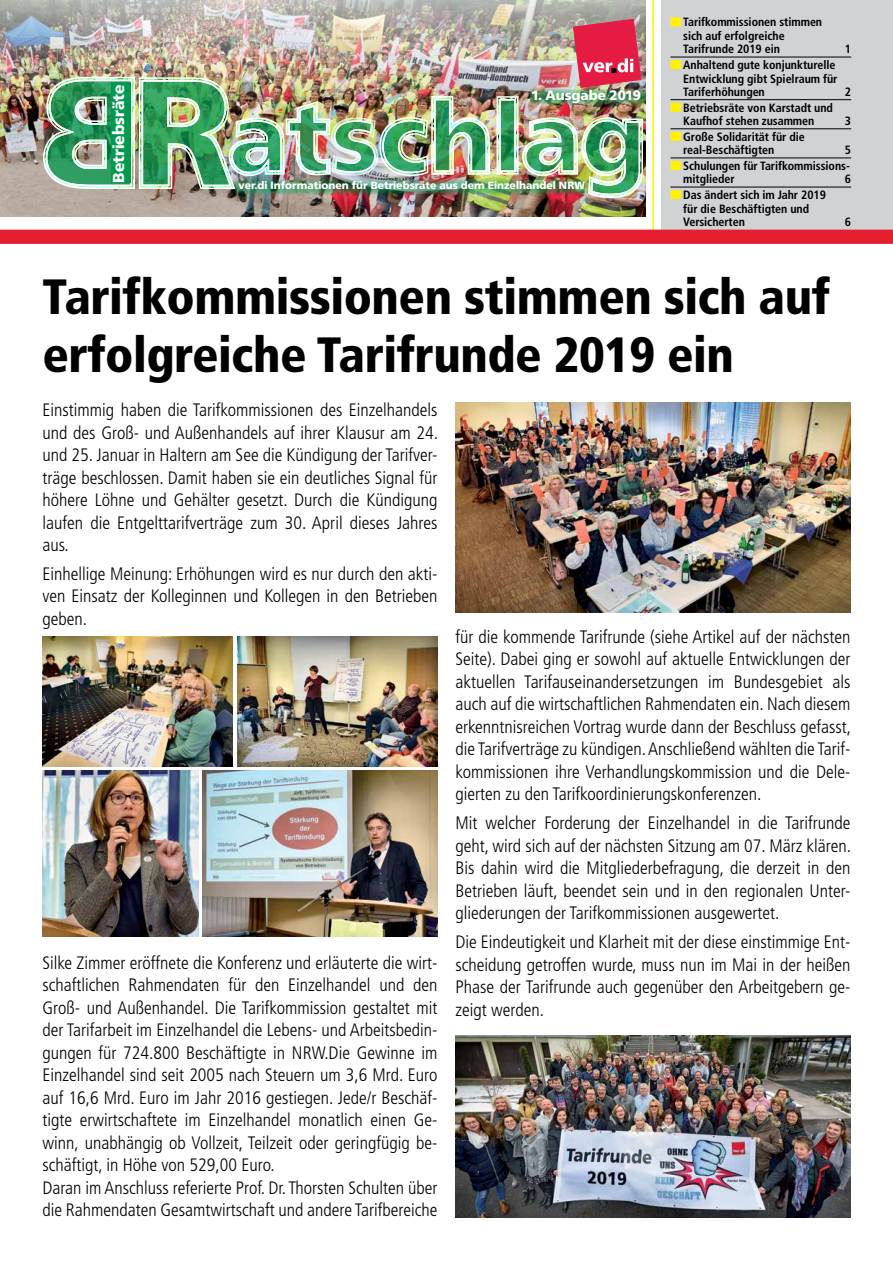
<style>
.page{position:relative;width:893px;height:1263px;background:#fff}
.page>*{position:absolute;margin:0;border:0;box-sizing:border-box;transform-origin:0 0}
.t1{font:900 condensed 49.5px/58.5px "Frutiger";letter-spacing:-.01em;color:#000}
.t2{font:300 condensed 18px/22.5px "Frutiger";color:#000;text-align:justify}
.t3{font:900 15.75px "Frutiger BQ";color:#fff}
.t4{font:900 13.5px "Frutiger BQ";color:#fff}
.t5{font:700 condensed 12px/13.5px "Frutiger";letter-spacing:-.005em;color:#000}
.t6{font:900 10.5px "Frutiger BQ";color:#fff}
</style>
<div class="page">
<hr style="left:652px;top:0;width:2px;height:235px;background:#fff100">
<div style="left:662px;top:0;width:231px;height:237px;background:#d0d2d4"></div>
<svg style="left:0;top:230px;width:893px;height:14px;background:#e52030"></svg>
<img style="left:0;top:0;width:645px;height:217px">
<img style="left:42px;top:19px;width:602px;height:198px">
<div style="left:112px;top:82px;width:19px;height:101px;background:#009a4e"></div>
<div style="left:670px;top:17px;width:11px;height:9px;background:#fff100"></div>
<hr style="left:670px;top:57px;width:181px;height:1px;background:#000">
<div style="left:670px;top:60px;width:11px;height:9px;background:#fff100"></div>
<hr style="left:670px;top:99px;width:181px;height:1px;background:#000">
<div style="left:670px;top:103px;width:11px;height:9px;background:#fff100"></div>
<hr style="left:670px;top:128px;width:181px;height:1px;background:#000">
<div style="left:670px;top:132px;width:11px;height:9px;background:#fff100"></div>
<hr style="left:670px;top:158px;width:181px;height:1px;background:#000">
<div style="left:670px;top:161px;width:11px;height:9px;background:#fff100"></div>
<hr style="left:670px;top:187px;width:181px;height:1px;background:#000">
<div style="left:670px;top:190px;width:11px;height:9px;background:#fff100"></div>
<img style="left:455px;top:1035px;width:395px;height:182px">
<img style="left:455px;top:403px;width:395px;height:209px">
<img style="left:43px;top:636px;width:190px;height:130px">
<img style="left:237px;top:636px;width:200px;height:130px">
<img style="left:43px;top:771px;width:155px;height:166px">
<img style="left:203px;top:771px;width:234px;height:166px">
<p class="t3" style="left:109px;top:183px;width:100px;rotate:-90deg">Betriebsräte</p>
<p class="t4" style="left:531px;top:87px;width:112px">1. Ausgabe 2019</p>
<p class="t6" style="left:239px;top:179px;width:348px">ver.di Informationen für Betriebsräte aus dem Einzelhandel NRW</p>
<p class="t5" style="left:683px;top:16px;width:140px">Tarifkommissionen stimmen sich auf erfolgreiche<br>Tarifrunde 2019 ein</p>
<p class="t5" style="left:683px;top:58px;width:156px">Anhaltend gute konjunkturelle<br>Entwicklung gibt Spielraum für<br>Tariferhöhungen</p>
<p class="t5" style="left:683px;top:101px;width:151px">Betriebsräte von Karstadt und<br>Kaufhof stehen zusammen</p>
<p class="t5" style="left:845px;top:43px;width:8px">1</p>
<p class="t5" style="left:845px;top:85px;width:8px">2</p>
<p class="t5" style="left:845px;top:114px;width:8px">3</p>
<p class="t5" style="left:683px;top:130px;width:123px">Große Solidarität für die real-Beschäftigten</p>
<p class="t5" style="left:683px;top:142px;width:169px;line-height:15.6px;text-align:right">5<br>Schulungen für Tarifkommissions-</p>
<p class="t5" style="left:683px;top:173px;width:53px">mitglieder</p>
<p class="t5" style="left:845px;top:173px;width:8px">6</p>
<p class="t5" style="left:683px;top:188px;width:144px">Das ändert sich im Jahr 2019 für die Beschäftigten und<br>Versicherten</p>
<p class="t5" style="left:845px;top:215px;width:8px">6</p>
<h1 class="t1" style="left:43px;top:267px;width:789px">Tarifkommissionen stimmen sich auf erfolgreiche Tarifrunde 2019 ein</h1>
<p class="t2" style="left:43px;top:399px;width:397px">Einstimmig haben die Tarifkommissionen des Einzelhandels und des Groß- und Außenhandels auf ihrer Klausur am 24. und 25. Januar in Haltern am See die Kündigung der Tarifver&shy;träge beschlossen. Damit haben sie ein deutliches Signal für höhere Löhne und Gehälter gesetzt. Durch die Kündigung laufen die Entgelttarifverträge zum 30. April dieses Jahres aus.</p>
<p class="t2" style="left:43px;top:563px;width:396px">Einhellige Meinung: Erhöhungen wird es nur durch den akti&shy;ven Einsatz der Kolleginnen und Kollegen in den Betrieben geben.</p>
<p class="t2" style="left:43px;top:952px;width:396px;text-align:left">Silke Zimmer eröffnete die Konferenz und erläuterte die wirt&shy;schaftlichen Rahmendaten für den Einzelhandel und den Groß- und Außenhandel. Die Tarifkommission gestaltet mit der Tarifarbeit im Einzelhandel die Lebens- und Arbeitsbedin&shy;gungen für 724.800 Beschäftigte in NRW.Die Gewinne im Einzelhandel sind seit 2005 nach Steuern um 3,6 Mrd. Euro auf 16,6 Mrd. Euro im Jahr 2016 gestiegen. Jede/r Beschäf&shy;tigte erwirtschaftete im Einzelhandel monatlich einen Ge&shy;winn, unabhängig ob Vollzeit, Teilzeit oder geringfügig be&shy;schäftigt, in Höhe von 529,00 Euro.<br>Daran im Anschluss referierte Prof. Dr. Thorsten Schulten über die Rahmendaten Gesamtwirtschaft und andere Tarifbereiche</p>
<p class="t2" style="left:455px;top:626px;width:397px">für die kommende Tarifrunde (siehe Artikel auf der nächsten Seite). Dabei ging er sowohl auf aktuelle Entwicklungen der aktuellen Tarifauseinandersetzungen im Bundesgebiet als auch auf die wirtschaftlichen Rahmendaten ein. Nach diesem erkenntnisreichen Vortrag wurde dann der Beschluss gefasst, die Tarifverträge zu kündigen. Anschließend wählten die Tarif&shy;kommissionen ihre Verhandlungskommission und die Dele&shy;gierten zu den Tarifkoordinierungskonferenzen.</p>
<p class="t2" style="left:455px;top:812px;width:397px">Mit welcher Forderung der Einzelhandel in die Tarifrunde geht, wird sich auf der nächsten Sitzung am 07. März klären.<br>Bis dahin wird die Mitgliederbefragung, die derzeit in den Betrieben läuft, beendet sein und in den regionalen Unter&shy;gliederungen der Tarifkommissionen ausgewertet.</p>
<p class="t2" style="left:455px;top:931px;width:396px">Die Eindeutigkeit und Klarheit mit der diese einstimmige Ent&shy;scheidung getroffen wurde, muss nun im Mai in der heißen Phase der Tarifrunde auch gegenüber den Arbeitgebern ge&shy;zeigt werden.</p>
</div>
